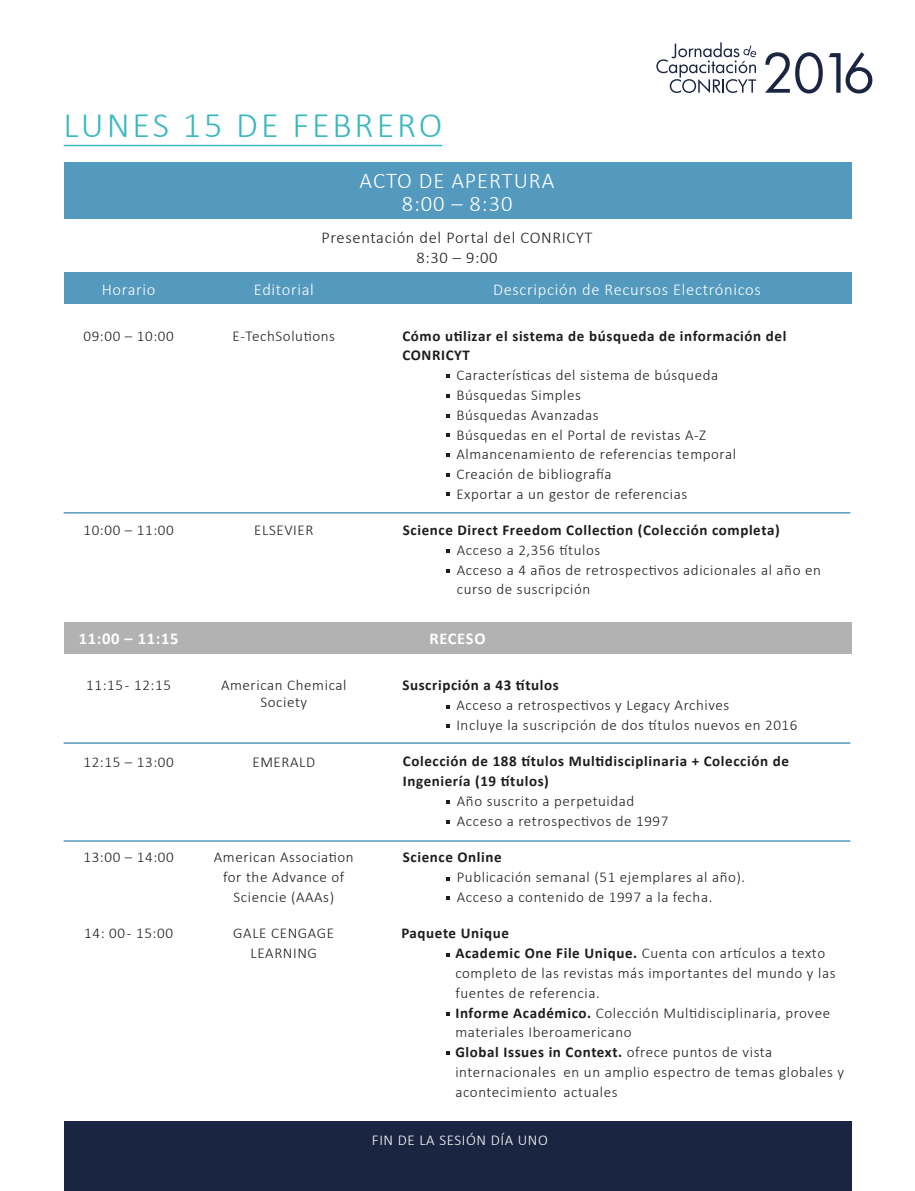
<style>
.page{position:relative;width:915px;height:1191px;background:#fff}
.page>*{position:absolute;margin:0;border:0;box-sizing:border-box;transform-origin:0 0}
.t1{font:300 36px "Calibri";letter-spacing:.08em;color:#3cb8c0}
.t2{font:300 22.5px/22.8px "Calibri";letter-spacing:.04em;color:#fff;text-align:center}
.t3{font:300 16.5px "Calibri";letter-spacing:.04em;color:#fff}
.t4{font:300 16.5px/19.8px "Calibri";letter-spacing:.04em;color:#1d1d1b;text-align:center}
.t5{font:700 16.5px "Calibri";letter-spacing:.04em;color:#fff}
.t6{font:300 15px/19.8px "Calibri";letter-spacing:.04em;color:#1d1d1b}
.t7{font:700 15px/19.8px "Calibri";letter-spacing:.04em;color:#1d1d1b}
.t8{font:300 15px "Calibri";letter-spacing:.04em;color:#fff}
.s1{font-weight:700}
</style>
<div class="page">
<div style="left:64px;top:162px;width:786px;height:57px;background:#539abe"></div>
<div style="left:64px;top:273px;width:786px;height:31px;background:#539abe"></div>
<div style="left:64px;top:1121px;width:786px;height:70px;background:#1a2542"></div>
<svg style="left:765px;top:52px;width:57px;height:41px"></svg>
<svg style="left:829px;top:52px;width:43px;height:41px"></svg>
<svg style="left:656px;top:42px;width:100px;height:51px"></svg>
<hr style="left:64px;top:145px;width:378px;height:1px;background:#3cb8c0">
<div style="left:64px;top:622px;width:786px;height:31px;background:#b2b2b2"></div>
<hr style="left:64px;top:512px;width:786px;height:1px;background:#539abe">
<hr style="left:64px;top:742px;width:786px;height:2px;background:#539abe">
<hr style="left:64px;top:840px;width:786px;height:1px;background:#539abe">
<svg style="left:446px;top:374px;width:4px;height:4px"></svg>
<svg style="left:446px;top:394px;width:4px;height:4px"></svg>
<svg style="left:446px;top:414px;width:4px;height:3px"></svg>
<svg style="left:446px;top:433px;width:4px;height:4px"></svg>
<svg style="left:446px;top:453px;width:4px;height:4px"></svg>
<svg style="left:446px;top:473px;width:4px;height:3px"></svg>
<svg style="left:446px;top:492px;width:4px;height:4px"></svg>
<svg style="left:446px;top:549px;width:4px;height:4px"></svg>
<svg style="left:446px;top:569px;width:4px;height:4px"></svg>
<svg style="left:446px;top:705px;width:4px;height:3px"></svg>
<svg style="left:446px;top:724px;width:4px;height:4px"></svg>
<svg style="left:446px;top:800px;width:4px;height:4px"></svg>
<svg style="left:446px;top:820px;width:4px;height:3px"></svg>
<svg style="left:446px;top:877px;width:4px;height:3px"></svg>
<svg style="left:446px;top:896px;width:4px;height:4px"></svg>
<svg style="left:446px;top:953px;width:4px;height:3px"></svg>
<svg style="left:446px;top:1012px;width:4px;height:4px"></svg>
<svg style="left:446px;top:1051px;width:4px;height:4px"></svg>
<h1 class="t1" style="left:64px;top:102px;width:380px">LUNES 15 DE FEBRERO</h1>
<h2 class="t2" style="left:359px;top:169px;width:196px">ACTO DE APERTURA<br>8:00 – 8:30</h2>
<p class="t4" style="left:321px;top:228px;width:272px">Presentación del Portal del CONRICYT<br>8:30 – 9:00</p>
<p class="t3" style="left:102px;top:279px;width:55px">Horario</p>
<p class="t3" style="left:254px;top:279px;width:61px">Editorial</p>
<p class="t3" style="left:493px;top:279px;width:269px">Descripción de Recursos Electrónicos</p>
<p class="t6" style="left:83px;top:326px;width:92px">09:00 – 10:00</p>
<p class="t6" style="left:232px;top:326px;width:104px">E-TechSolutions</p>
<p class="t6" style="left:83px;top:520px;width:92px">10:00 – 11:00</p>
<p class="t6" style="left:254px;top:520px;width:61px">ELSEVIER</p>
<p class="t7" style="left:402px;top:325px;width:385px">Cómo utilizar el sistema de búsqueda de información del<br>CONRICYT</p>
<p class="t6" style="left:456px;top:365px;width:281px">Características del sistema de búsqueda<br>Búsquedas Simples<br>Búsquedas Avanzadas<br>Búsquedas en el Portal de revistas A-Z<br>Almancenamiento de referencias temporal<br>Creación de bibliografía<br>Exportar a un gestor de referencias</p>
<p class="t7" style="left:402px;top:519px;width:378px">Science Direct Freedom Collection (Colección completa)</p>
<p class="t6" style="left:456px;top:540px;width:365px">Acceso a 2,356 títulos<br>Acceso a 4 años de retrospectivos adicionales al año en curso de suscripción</p>
<p class="t5" style="left:79px;top:627px;width:101px">11:00 – 11:15</p>
<p class="t5" style="left:429px;top:627px;width:57px">RECESO</p>
<p class="t6" style="left:86px;top:675px;width:86px">11:15 - 12:15</p>
<p class="t6" style="left:221px;top:676px;width:127px;line-height:16.8px;text-align:center">American Chemical<br>Society</p>
<p class="t7" style="left:402px;top:674px;width:158px">Suscripción a 43 títulos</p>
<p class="t6" style="left:456px;top:695px;width:342px">Acceso a retrospectivos y Legacy Archives<br>Incluye la suscripción de dos títulos nuevos en 2016</p>
<p class="t6" style="left:83px;top:752px;width:92px">12:15 – 13:00</p>
<p class="t6" style="left:252px;top:752px;width:64px">EMERALD</p>
<p class="t7" style="left:402px;top:751px;width:387px">Colección de 188 títulos Multidisciplinaria + Colección de<br>Ingeniería (19 títulos)</p>
<p class="t6" style="left:456px;top:791px;width:213px">Año suscrito a perpetuidad<br>Acceso a retrospectivos de 1997</p>
<p class="t6" style="left:83px;top:847px;width:92px">13:00 – 14:00</p>
<p class="t6" style="left:214px;top:847px;width:141px;text-align:center">American Association for the Advance of<br>Sciencie (AAAs)</p>
<p class="t7" style="left:402px;top:847px;width:100px">Science Online</p>
<p class="t6" style="left:456px;top:867px;width:290px">Publicación semanal (51 ejemplares al año).<br>Acceso a contenido de 1997 a la fecha.</p>
<p class="t6" style="left:455px;top:923px;width:390px;text-indent:-54px"><span class="s1">Paquete Unique<br>Academic One File Unique.</span> Cuenta con artículos a texto completo de las revistas más importantes del mundo y las fuentes de referencia.<br><span class="s1">Informe Académico.</span> Colección Multidisciplinaria, provee materiales Iberoamericano<br><span class="s1">Global Issues in Context.</span> ofrece puntos de vista internacionales en un amplio espectro de temas globales y acontecimiento actuales</p>
<p class="t6" style="left:84px;top:923px;width:90px">14: 00 - 15:00</p>
<p class="t6" style="left:233px;top:923px;width:102px;text-align:center">GALE CENGAGE<br>LEARNING</p>
<p class="t8" style="left:371px;top:1130px;width:177px">FIN DE LA SESIÓN DÍA UNO</p>
</div>
